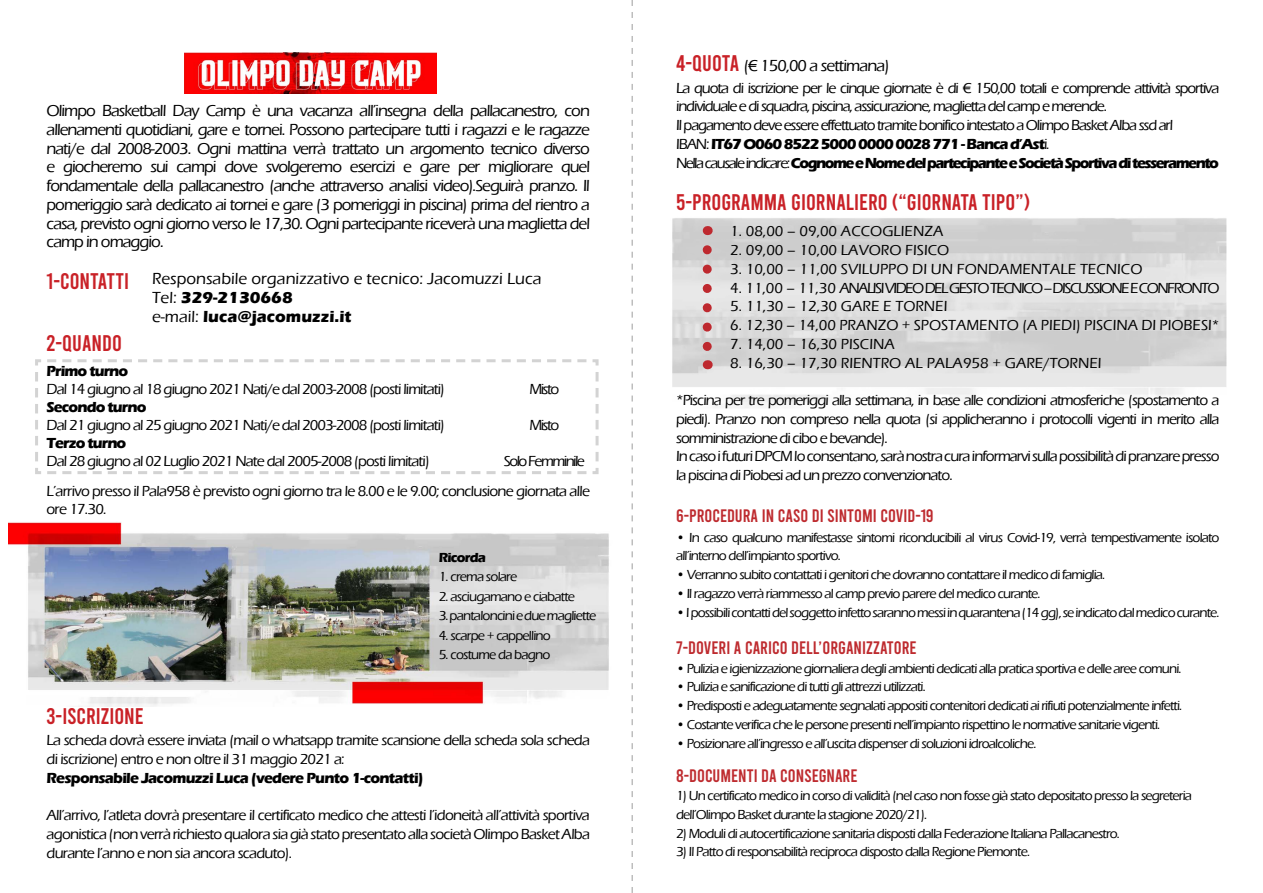
<style>
.page{position:relative;width:1263px;height:893px;background:#fff}
.page>*{position:absolute;margin:0;border:0;box-sizing:border-box;transform-origin:0 0}
.t1{font:22.5px "Bebas";color:#c92127}
.t2{font:18px "Bebas";color:#be2b2f}
.t3{font:500 16.5px/18.8px "Eras ITC";letter-spacing:-.05em;color:#000;text-align:justify}
.t4{font:500 16.5px/18.8px "Eras ITC";color:#000}
.t5{font:500 15px/18.8px "Eras ITC";letter-spacing:-.065em;color:#000}
.t6{font:500 15px "Eras ITC";color:#000}
.t7{font:700 15px "Eras ITC";letter-spacing:-.05em;color:#000}
.t8{font:500 15px "Eras ITC";letter-spacing:-.1em;color:#000}
.t9{font:500 13.5px/18.8px "Eras ITC";letter-spacing:-.065em;color:#000}
.t10{font:700 13.5px "Eras ITC";letter-spacing:-.06em;color:#000}
.s1{font-weight:700}
.s2{font-family:"Bebas";font-weight:400;font-size:22.5px;color:#c92127}
</style>
<div class="page">
<img style="left:672px;top:218px;width:555px;height:190px">
<img style="left:9px;top:522px;width:600px;height:184px">
<svg style="left:35px;top:359px;width:564px;height:115px"></svg>
<svg style="left:703px;top:250px;width:9px;height:119px"></svg>
<img style="left:184px;top:53px;width:253px;height:41px">
<svg style="left:631px;top:0;width:2px;height:893px"></svg>
<p class="t3" style="left:47px;top:102px;width:545px">Olimpo Basketball Day Camp è una vacanza all’insegna della pallacanestro, con allenamenti quotidiani, gare e tornei. Possono partecipare tutti i ragazzi e le ragazze nati/e dal 2008-2003. Ogni mattina verrà trattato un argomento tecnico diverso e giocheremo sui campi dove svolgeremo esercizi e gare per migliorare quel fondamentale della pallacanestro (anche attraverso analisi video).Seguirà pranzo. Il pomeriggio sarà dedicato ai tornei e gare (3 pomeriggi in piscina) prima del rientro a casa, previsto ogni giorno verso le 17,30. Ogni partecipante riceverà una maglietta del camp in omaggio.</p>
<p class="t4" style="left:152px;top:269px;width:391px">Responsabile organizzativo e tecnico: Jacomuzzi Luca<br>Tel: <span class="s1">329-2130668<br></span>e-mail: <span class="s1">luca@jacomuzzi.it</span></p>
<h1 class="t1" style="left:47px;top:270px;width:84px">1-CONTATTI</h1>
<h1 class="t1" style="left:47px;top:331px;width:77px">2-QUANDO</h1>
<p class="t7" style="left:47px;top:362px;width:83px">Primo turno</p>
<p class="t5" style="left:47px;top:380px;width:400px">Dal 14 giugno al 18 giugno 2021 Nati/e dal 2003-2008 (posti limitati)</p>
<p class="t7" style="left:47px;top:398px;width:101px">Secondo turno</p>
<p class="t5" style="left:47px;top:416px;width:400px">Dal 21 giugno al 25 giugno 2021 Nati/e dal 2003-2008 (posti limitati)</p>
<p class="t7" style="left:47px;top:434px;width:81px">Terzo turno</p>
<p class="t5" style="left:47px;top:452px;width:385px">Dal 28 giugno al 02 Luglio 2021 Nate dal 2005-2008 (posti limitati)</p>
<p class="t5" style="left:529px;top:379px;width:31px">Misto</p>
<p class="t5" style="left:529px;top:415px;width:31px">Misto</p>
<p class="t8" style="left:504px;top:452px;width:83px">Solo Femminile</p>
<p class="t5" style="left:47px;top:482px;width:545px">L’arrivo presso il Pala958 è previsto ogni giorno tra le 8.00 e le 9.00; conclusione giornata alle ore 17.30.</p>
<h1 class="t1" style="left:47px;top:705px;width:99px">3-ISCRIZIONE</h1>
<p class="t10" style="left:439px;top:549px;width:49px">Ricorda</p>
<p class="t9" style="left:439px;top:567px;width:80px">1. crema solare</p>
<p class="t9" style="left:439px;top:587px;width:138px">2. asciugamano e ciabatte</p>
<p class="t9" style="left:439px;top:606px;width:159px">3. pantaloncini e duemagliette</p>
<p class="t9" style="left:439px;top:626px;width:114px">4. scarpe + cappellino</p>
<p class="t9" style="left:439px;top:645px;width:113px">5. costume da bagno</p>
<p class="t5" style="left:47px;top:731px;width:545px">La scheda dovrà essere inviata (mail o whatsapp tramite scansione della scheda sola scheda di iscrizione) entro e non oltre il 31 maggio 2021 a:</p>
<p class="t7" style="left:47px;top:769px;width:379px">Responsabile Jacomuzzi Luca (vedere Punto 1-contatti)</p>
<p class="t5" style="left:47px;top:806px;width:545px;text-align:justify">All’arrivo, l’atleta dovrà presentare il certificato medico che attesti l’idoneità all’attività sportiva agonistica (non verrà richiesto qualora sia già stato presentato alla società Olimpo Basket Alba durante l’anno e non sia ancora scaduto).</p>
<p class="t3" style="left:676px;top:57px;width:215px"><span class="s2">4-QUOTA</span> (€ 150,00 a settimana)</p>
<p class="t5" style="left:676px;top:78px;width:545px">La quota di iscrizione per le cinque giornate è di € 150,00 totali e comprende attività sportiva individuale e di squadra, piscina, assicurazione, maglietta del camp e merende.<br>Il pagamento deve essere effettuato tramite bonifico intestato a Olimpo Basket Alba ssd arl<br>IBAN: <span class="s1">IT67 O060 8522 5000 0000 0028 771 - Banca d’Ast</span>i.<br>Nella causale indicare:<span class="s1">Cognome e Nome del partecipante e Società Sportiva di tesseramento</span></p>
<h1 class="t1" style="left:676px;top:190px;width:355px">5-PROGRAMMA GIORNALIERO (“GIORNATA TIPO”)</h1>
<p class="t6" style="left:730px;top:223px;width:215px">1. 08,00 – 09,00 ACCOGLIENZA</p>
<p class="t6" style="left:730px;top:242px;width:221px">2. 09,00 – 10,00 LAVORO FISICO</p>
<p class="t6" style="left:730px;top:260px;width:414px">3. 10,00 – 11,00 SVILUPPO DI UN FONDAMENTALE TECNICO</p>
<p class="t8" style="left:730px;top:279px;width:491px">4. 11,00 – 11,30 ANALISIVIDEO DEL GESTO TECNICO – DISCUSSIONE E CONFRONTO</p>
<p class="t6" style="left:730px;top:298px;width:219px">5. 11,30 – 12,30 GARE E TORNEI</p>
<p class="t6" style="left:730px;top:317px;width:491px">6. 12,30 – 14,00 PRANZO + SPOSTAMENTO (A PIEDI) PISCINA DI PIOBESI*</p>
<p class="t6" style="left:730px;top:335px;width:166px">7. 14,00 – 16,30 PISCINA</p>
<p class="t6" style="left:730px;top:354px;width:373px">8. 16,30 – 17,30 RIENTRO AL PALA958 + GARE/TORNEI</p>
<p class="t5" style="left:676px;top:391px;width:545px">*Piscina per tre pomeriggi alla settimana, in base alle condizioni atmosferiche (spostamento a piedi). Pranzo non compreso nella quota (si applicheranno i protocolli vigenti in merito alla somministrazione di cibo e bevande).<br>In caso i futuri DPCM lo consentano, sarà nostra cura informarvi sulla possibilità di pranzare presso la piscina di Piobesi ad un prezzo convenzionato.</p>
<p class="t2" style="left:676px;top:507px;width:259px">6-PROCEDURA IN CASO DI SINTOMI COVID-19</p>
<p class="t9" style="left:676px;top:528px;width:545px">• In caso qualcuno manifestasse sintomi riconducibili al virus Covid-19, verrà tempestivamente isolato all’interno dell’impianto sportivo.</p>
<p class="t9" style="left:676px;top:565px;width:431px">• Verranno subito contattati i genitori che dovranno contattare il medico di famiglia.</p>
<p class="t9" style="left:676px;top:584px;width:366px">• Il ragazzo verrà riammesso al camp previo parere del medico curante.</p>
<p class="t9" style="left:676px;top:603px;width:545px">• I possibili contatti del soggetto infetto saranno messi in quarantena (14 gg), se indicato dal medico curante.</p>
<p class="t2" style="left:676px;top:639px;width:242px">7-DOVERI A CARICO DELL’ORGANIZZATORE</p>
<p class="t9" style="left:676px;top:659px;width:507px">• Pulizia e igienizzazione giornaliera degli ambienti dedicati alla pratica sportiva e delle aree comuni.</p>
<p class="t9" style="left:676px;top:678px;width:251px">• Pulizia e sanificazione di tutti gli attrezzi utilizzati.</p>
<p class="t9" style="left:676px;top:696px;width:508px">• Predisposti e adeguatamente segnalati appositi contenitori dedicati ai rifiuti potenzialmente infetti.</p>
<p class="t9" style="left:676px;top:715px;width:486px">• Costante verifica che le persone presenti nell’impianto rispettino le normative sanitarie vigenti.</p>
<p class="t9" style="left:676px;top:734px;width:362px">• Posizionare all’ingresso e all’uscita dispenser di soluzioni idroalcoliche.</p>
<p class="t2" style="left:676px;top:766px;width:183px">8-DOCUMENTI DA CONSEGNARE</p>
<p class="t9" style="left:676px;top:786px;width:517px">1) Un certificato medico in corso di validità (nel caso non fosse già stato depositato presso la segreteria dell’Olimpo Basket durante la stagione 2020/21).</p>
<p class="t9" style="left:676px;top:824px;width:445px">2) Moduli di autocertificazione sanitaria disposti dalla Federazione Italiana Pallacanestro.</p>
<p class="t9" style="left:676px;top:843px;width:355px">3) Il Patto di responsabilità reciproca disposto dalla Regione Piemonte.</p>
</div>
